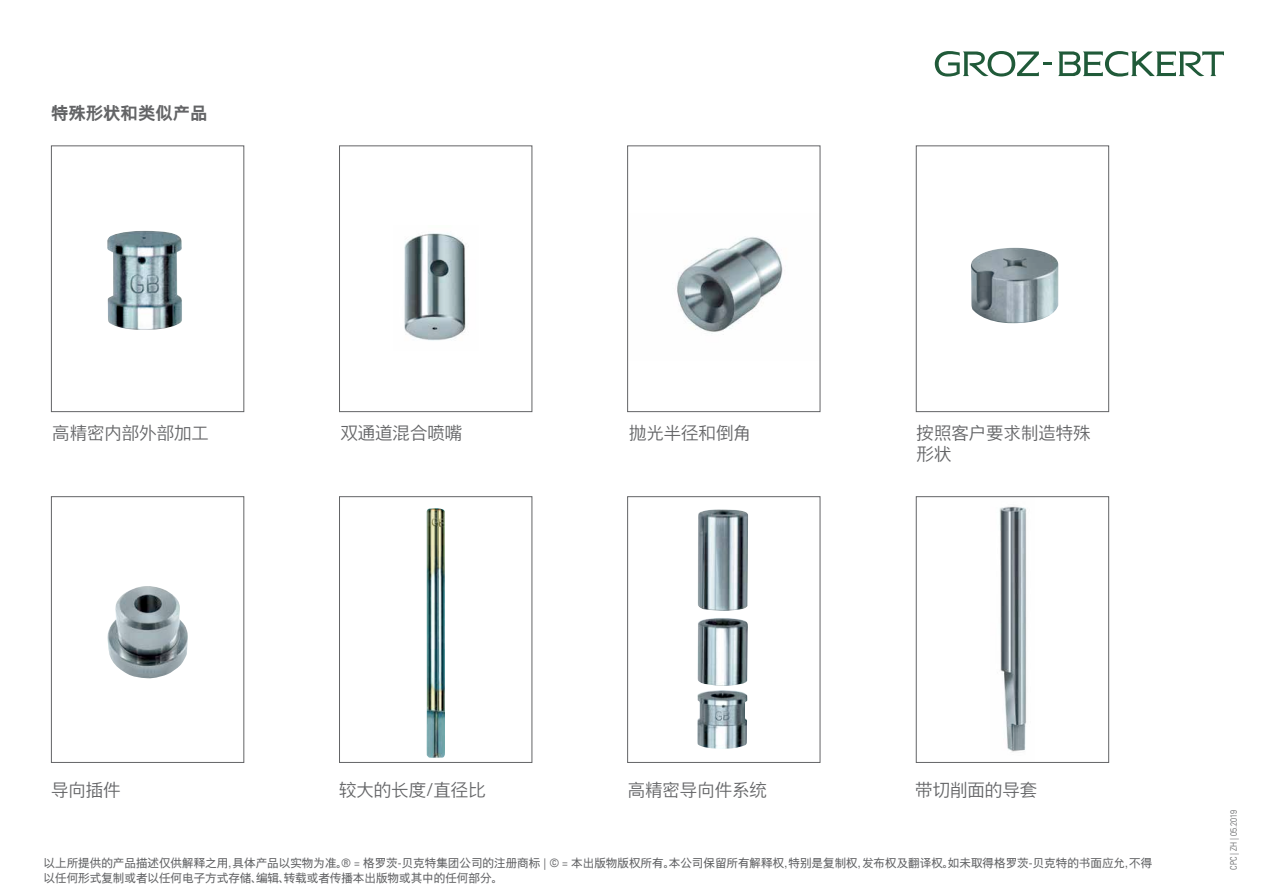
<style>
.page{position:relative;width:1263px;height:893px;background:#fff}
.page>*{position:absolute;margin:0;border:0;box-sizing:border-box;transform-origin:0 0}
.t1{font:300 17.4px/21px "Nimbus Sans Global";color:#636466}
.t2{font:700 17.4px "Nimbus Sans Global";color:#636466}
.t3{font:11.55px/15px "Nimbus Sans Global";color:#636466}
.t4{font:9px "Univers Com 47 Light Cond";color:#636466}
.s1{font-family:"Univers Com 57";font-stretch:condensed}
</style>
<div class="page">
<svg style="left:1058px;top:51px;width:166px;height:26px"></svg>
<svg style="left:935px;top:51px;width:117px;height:26px"></svg>
<img style="left:107px;top:231px;width:75px;height:99px">
<img style="left:107px;top:586px;width:81px;height:93px">
<div style="left:51px;top:496px;width:193px;height:267px;border:1px solid #636466"></div>
<img style="left:404px;top:233px;width:62px;height:108px">
<div style="left:339px;top:145px;width:193px;height:267px;border:1px solid #636466"></div>
<img style="left:427px;top:508px;width:18px;height:250px">
<div style="left:339px;top:496px;width:193px;height:267px;border:1px solid #636466"></div>
<img style="left:677px;top:237px;width:106px;height:97px">
<div style="left:627px;top:145px;width:193px;height:267px;border:1px solid #636466"></div>
<img style="left:697px;top:509px;width:51px;height:240px">
<img style="left:971px;top:248px;width:87px;height:75px">
<div style="left:916px;top:145px;width:193px;height:267px;border:1px solid #636466"></div>
<img style="left:999px;top:506px;width:28px;height:246px">
<div style="left:916px;top:496px;width:193px;height:267px;border:1px solid #636466"></div>
<div style="left:51px;top:145px;width:193px;height:267px;border:1px solid #636466"></div>
<div style="left:627px;top:496px;width:193px;height:267px;border:1px solid #636466"></div>
<h1 class="t2" style="left:51px;top:103px;width:158px">特殊形状和类似产品</h1>
<h1 class="t1" style="left:52px;top:423px;width:158px">高精密内部外部加工</h1>
<h1 class="t1" style="left:340px;top:423px;width:123px">双通道混合喷嘴</h1>
<h1 class="t1" style="left:629px;top:423px;width:123px">抛光半径和倒角</h1>
<h1 class="t1" style="left:916px;top:423px;width:176px">按照客户要求制造特殊形状</h1>
<h1 class="t1" style="left:51px;top:780px;width:71px">导向插件</h1>
<h1 class="t1" style="left:339px;top:780px;width:148px">较大的长度/直径比</h1>
<h1 class="t1" style="left:628px;top:780px;width:141px">高精密导向件系统</h1>
<h1 class="t1" style="left:915px;top:780px;width:123px">带切削面的导套</h1>
<p class="t3" style="left:44px;top:855px;width:1110px">以上所提供的产品描述仅供解释之用，具体产品以实物为准。<span class="s1">® =</span> 格罗茨-贝克特集团公司的注册商标 <span class="s1">| © =</span> 本出版物版权所有。本公司保留所有解释权，特别是复制权，发布权及翻译权。如未取得格罗茨-贝克特的书面应允，不得以任何形式复制或者以任何电子方式存储、编辑、转载或者传播本出版物或其中的任何部分。</p>
<p class="t4" style="left:1228px;top:870px;width:61px;rotate:-90deg">CPC | ZH | 05.2019</p>
</div>
